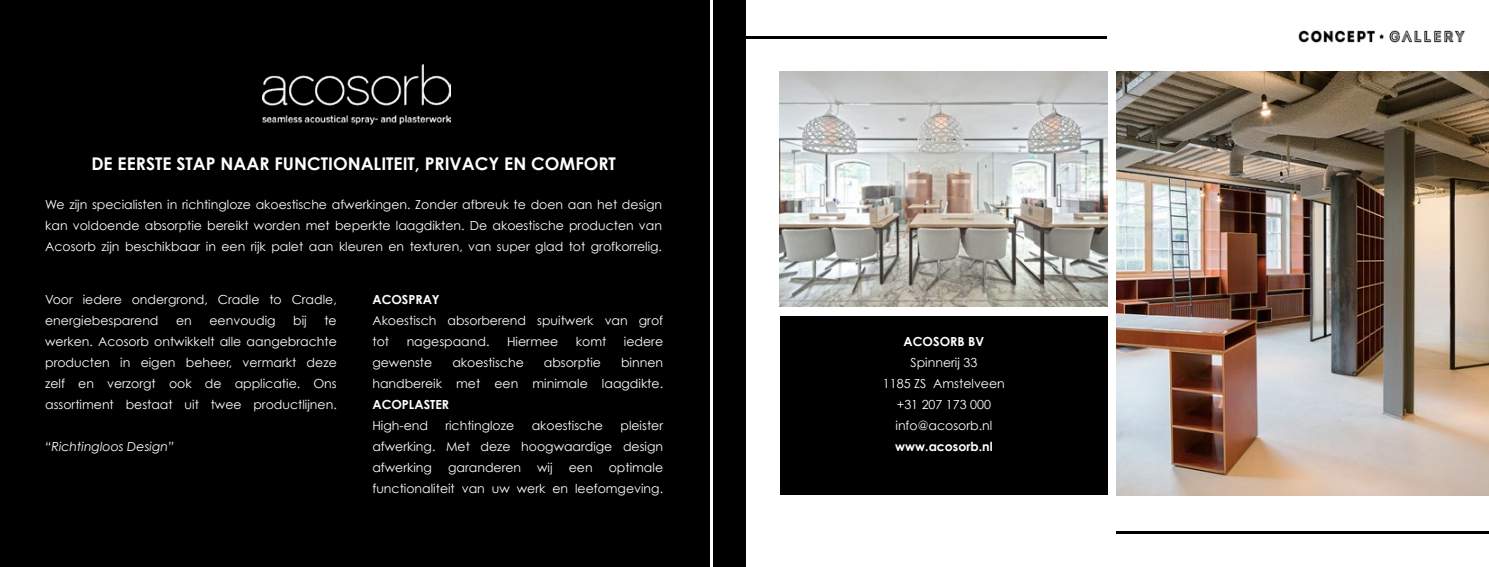
<style>
.page{position:relative;width:1489px;height:567px;background:#fff}
.page>*{position:absolute;margin:0;border:0;box-sizing:border-box;transform-origin:0 0}
.t1{font:700 17.5px "Century Gothic";color:#fff}
.t2{font:12.5px/21px "Century Gothic";color:#fff;text-align:justify}
.t3{font:700 12.5px "Century Gothic";color:#fff}
.t4{font:italic 12.5px "Century Gothic";color:#fff}
</style>
<div class="page">
<img style="left:1298px;top:30px;width:167px;height:13px">
<div style="left:0;top:0;width:745px;height:567px;background:#000"></div>
<img style="left:262px;top:64px;width:189px;height:61px">
<hr style="left:710px;top:0;width:2px;height:567px;background:#fff">
<img style="left:1116px;top:72px;width:372px;height:423px">
<img style="left:780px;top:72px;width:327px;height:234px">
<div style="left:780px;top:316px;width:327px;height:179px;background:#000"></div>
<hr style="left:744px;top:36px;width:362px;height:2px;background:#000">
<hr style="left:1116px;top:531px;width:372px;height:2px;background:#000">
<h1 class="t1" style="left:91px;top:153px;width:526px">DE EERSTE STAP NAAR FUNCTIONALITEIT, PRIVACY EN COMFORT</h1>
<p class="t2" style="left:45px;top:194px;width:618px">We zijn specialisten in richtingloze akoestische afwerkingen. Zonder afbreuk te doen aan het design kan voldoende absorptie bereikt worden met beperkte laagdikten. De akoestische producten van Acosorb zijn beschikbaar in een rijk palet aan kleuren en texturen, van super glad tot grofkorrelig.</p>
<p class="t2" style="left:45px;top:289px;width:293px">Voor iedere ondergrond, Cradle to Cradle, energiebesparend</p>
<p class="t2" style="left:176px;top:310px;width:17px">en</p>
<p class="t2" style="left:209px;top:310px;width:68px">eenvoudig</p>
<p class="t2" style="left:293px;top:310px;width:15px">bij</p>
<p class="t2" style="left:45px;top:310px;width:293px;text-indent:279px">te werken. Acosorb ontwikkelt alle aangebrachte producten in eigen beheer, vermarkt deze zelf en verzorgt ook de applicatie. Ons assortiment bestaat uit twee productlijnen.</p>
<p class="t4" style="left:45px;top:439px;width:130px">“Richtingloos Design”</p>
<p class="t3" style="left:372px;top:292px;width:10px">ACOSPRAY</p>
<p class="t2" style="left:372px;top:310px;width:292px">Akoestisch absorberend spuitwerk van grof tot</p>
<p class="t2" style="left:406px;top:331px;width:84px">nagespaand.</p>
<p class="t2" style="left:507px;top:331px;width:53px">Hiermee</p>
<p class="t2" style="left:576px;top:331px;width:32px">komt</p>
<p class="t2" style="left:624px;top:331px;width:41px">iedere</p>
<p class="t2" style="left:372px;top:352px;width:61px">gewenste</p>
<p class="t2" style="left:452px;top:352px;width:73px">akoestische</p>
<p class="t2" style="left:544px;top:352px;width:59px">absorptie</p>
<p class="t2" style="left:372px;top:352px;width:292px;text-align:right">binnen<br>handbereik met een minimale laagdikte.</p>
<p class="t3" style="left:372px;top:397px;width:9px">ACOPLASTER</p>
<p class="t2" style="left:372px;top:415px;width:57px">High-end</p>
<p class="t2" style="left:445px;top:415px;width:70px">richtingloze</p>
<p class="t2" style="left:531px;top:415px;width:73px">akoestische</p>
<p class="t2" style="left:372px;top:415px;width:292px;text-indent:248px">pleister afwerking. Met deze hoogwaardige design afwerking</p>
<p class="t2" style="left:372px;top:457px;width:292px;text-align:right">optimale<br>functionaliteit van uw werk en leefomgeving.</p>
<p class="t2" style="left:448px;top:457px;width:75px">garanderen</p>
<p class="t2" style="left:537px;top:457px;width:17px">wij</p>
<p class="t2" style="left:568px;top:457px;width:25px">een</p>
<p class="t3" style="left:903px;top:334px;width:73px">ACOSORB BV</p>
<p class="t2" style="left:883px;top:352px;width:123px;text-align:center">Spinnerij 33<br>1185 ZS Amstelveen +31 207 173 000 info@acosorb.nl</p>
<p class="t3" style="left:895px;top:439px;width:99px">WWW.ACOSORB.NL</p>
</div>
